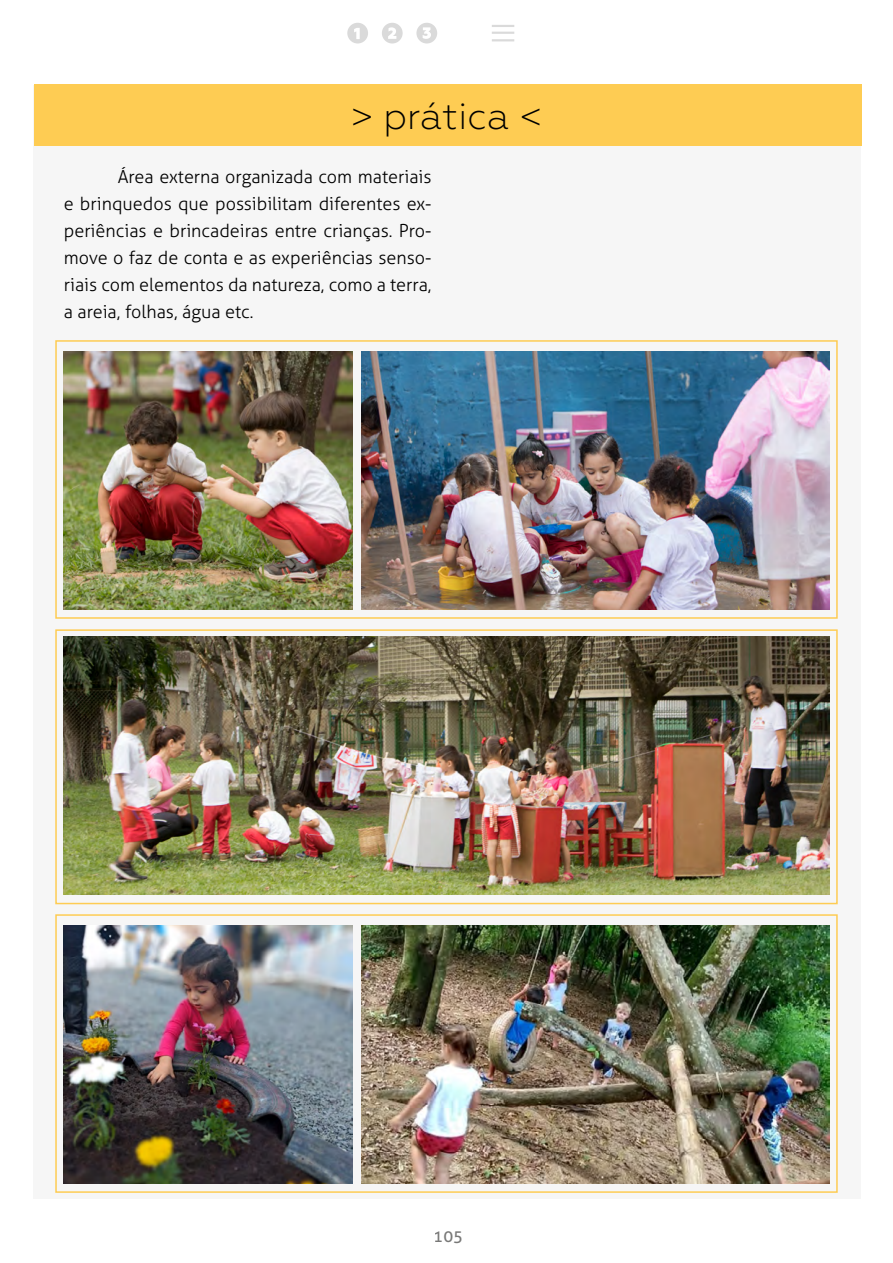
<style>
.page{position:relative;width:893px;height:1263px;background:#fff}
.page>*{position:absolute;margin:0;border:0;box-sizing:border-box;transform-origin:0 0}
.t1{font:300 37.5px "Geometria";color:#000}
.t2{font:300 18px/27px "Aller";color:#000;text-align:justify}
.t3{font:16.5px "Aller";color:#575756}
</style>
<div class="page">
<div style="left:33px;top:85px;width:827px;height:1113px;background:#f6f6f6"></div>
<div style="left:34px;top:84px;width:827px;height:62px;background:#fecc53"></div>
<hr style="left:492px;top:39px;width:22px;height:2px;background:#dadada">
<hr style="left:492px;top:32px;width:22px;height:2px;background:#dadada">
<hr style="left:492px;top:25px;width:22px;height:2px;background:#dadada">
<div style="left:347px;top:23px;width:21px;height:21px;background:#dadada;border-radius:50%"></div>
<svg style="left:354px;top:28px;width:6px;height:11px"></svg>
<div style="left:382px;top:23px;width:21px;height:21px;background:#dadada;border-radius:50%"></div>
<svg style="left:388px;top:27px;width:8px;height:12px"></svg>
<div style="left:416px;top:23px;width:21px;height:21px;background:#dadada;border-radius:50%"></div>
<svg style="left:423px;top:27px;width:8px;height:12px"></svg>
<img style="left:64px;top:636px;width:765px;height:258px">
<div style="left:55px;top:629px;width:783px;height:275px;border:2px solid #fecc53"></div>
<img style="left:64px;top:351px;width:289px;height:258px">
<img style="left:64px;top:925px;width:289px;height:258px">
<img style="left:361px;top:351px;width:468px;height:258px">
<img style="left:361px;top:925px;width:468px;height:258px">
<div style="left:55px;top:340px;width:783px;height:279px;border:2px solid #fecc53"></div>
<div style="left:55px;top:914px;width:783px;height:279px;border:2px solid #fecc53"></div>
<h1 class="t1" style="left:351px;top:94px;width:193px">&gt; prática &lt;</h1>
<p class="t2" style="left:64px;top:163px;width:369px;text-indent:54px">Área externa organizada com materiais e brinquedos que possibilitam diferentes ex&shy;periências e brincadeiras entre crianças. Pro&shy;move o faz de conta e as experiências senso&shy;riais com elementos da natureza, como a terra, a areia, folhas, água etc.</p>
<p class="t3" style="left:434px;top:1226px;width:31px">105</p>
</div>
